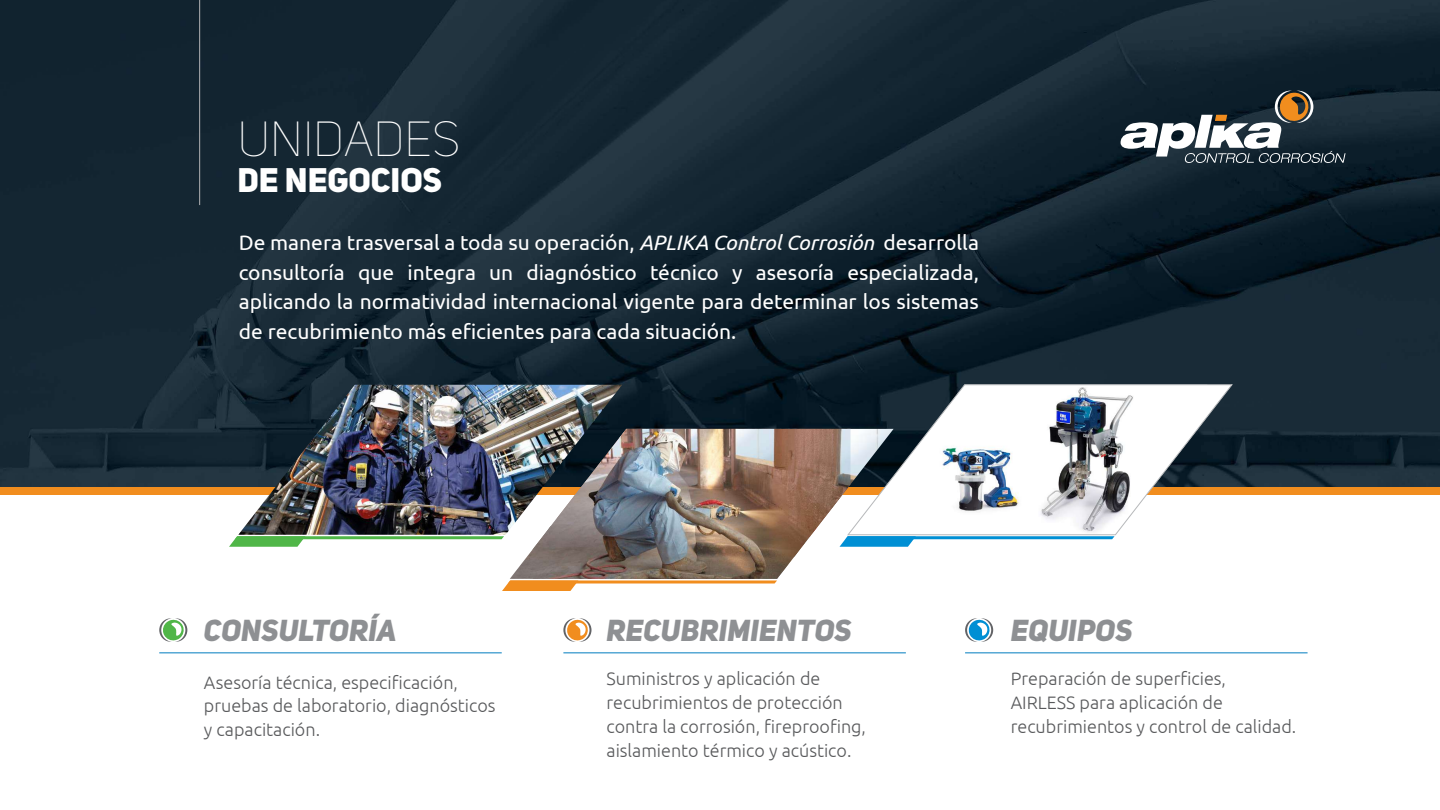
<style>
.page{position:relative;width:1440px;height:810px;background:#fff}
.page>*{position:absolute;margin:0;border:0;box-sizing:border-box;transform-origin:0 0}
.t1{font:48.75px "Uni Sans Thin CAPS";color:#fff}
.t2{font:33.75px "Uni Sans Heavy CAPS";color:#fff}
.t3{font:30px "Uni Sans Heavy Italic CAPS";color:#8e9093}
.t4{font:21px/29.8px "Ubuntu";color:#fff;text-align:justify}
.t5{font:300 18px/23.8px "Ubuntu";color:#58595b}
.s1{font-style:italic}
</style>
<div class="page">
<svg style="left:502px;top:580px;width:275px;height:11px"></svg>
<img style="left:0;top:0;width:1440px;height:487px">
<hr style="left:199px;top:0;width:1px;height:205px;background:#a1a3a6">
<svg style="left:1121px;top:91px;width:225px;height:72px"></svg>
<div style="left:0;top:488px;width:1440px;height:7px;background:#f18d1e"></div>
<svg style="left:847px;top:384px;width:386px;height:151px"></svg>
<img style="left:238px;top:385px;width:384px;height:150px">
<img style="left:851px;top:429px;width:43px;height:107px">
<img style="left:510px;top:429px;width:341px;height:150px">
<hr style="left:159px;top:652px;width:343px;height:1px;background:#007dbf">
<hr style="left:563px;top:652px;width:343px;height:1px;background:#007dbf">
<hr style="left:965px;top:652px;width:343px;height:1px;background:#007dbf">
<svg style="left:159px;top:618px;width:28px;height:24px"></svg>
<svg style="left:563px;top:618px;width:29px;height:24px"></svg>
<svg style="left:965px;top:618px;width:28px;height:24px"></svg>
<svg style="left:229px;top:536px;width:275px;height:11px"></svg>
<svg style="left:840px;top:536px;width:275px;height:11px"></svg>
<h1 class="t1" style="left:237px;top:111px;width:224px">UNIDADES</h1>
<h2 class="t2" style="left:237px;top:158px;width:206px">DE NEGOCIOS</h2>
<p class="t4" style="left:239px;top:227px;width:742px">De manera trasversal a toda su operación, <span class="s1">APLIKA Control Corrosión</span> desarrolla consultoría que integra un diagnóstico técnico y asesoría especializada, aplicando la normatividad internacional vigente para determinar los sistemas de recubrimiento más eficientes para cada situación.</p>
<h3 class="t3" style="left:204px;top:612px;width:194px">CONSULTORÍA</h3>
<p class="t5" style="left:204px;top:670px;width:293px">Asesoría técnica, especificación, pruebas de laboratorio, diagnósticos y capacitación.</p>
<h3 class="t3" style="left:607px;top:612px;width:247px">RECUBRIMIENTOS</h3>
<p class="t5" style="left:607px;top:667px;width:261px">Suministros y aplicación de recubrimientos de protección contra la corrosión, fireproofing, aislamiento térmico y acústico.</p>
<h3 class="t3" style="left:1011px;top:612px;width:123px">EQUIPOS</h3>
<p class="t5" style="left:1011px;top:667px;width:287px">Preparación de superficies,<br>AIRLESS para aplicación de recubrimientos y control de calidad.</p>
</div>
